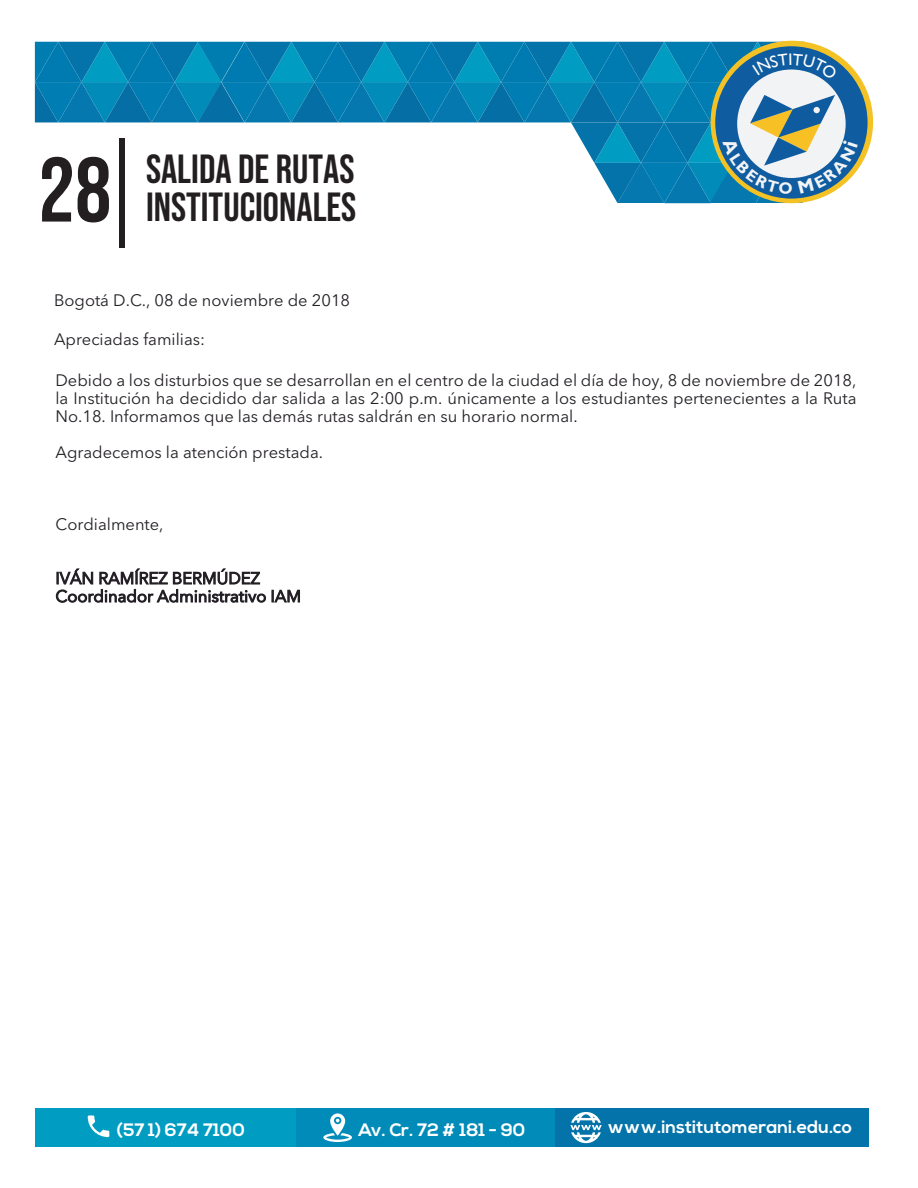
<style>
.page{position:relative;width:918px;height:1188px;background:#fff}
.page>*{position:absolute;margin:0;border:0;box-sizing:border-box;transform-origin:0 0}
.t1{font:91.2px "Bebas Neue";color:#231f20}
.t2{font:40.5px "Bebas Neue";color:#231f20}
.t3{font:700 18px "Nexa";color:#fff}
.t4{font:16.5px/18px "Avenir Next LT Pro";color:#231f25;text-align:justify}
</style>
<div class="page">
<div style="left:715px;top:46px;width:153px;height:153px;background:#0f5da0;border-radius:50%"></div>
<div style="left:295px;top:1108px;width:261px;height:39px;background:#008bb8"></div>
<div style="left:35px;top:1108px;width:260px;height:39px;background:#009cc2"></div>
<div style="left:556px;top:1108px;width:313px;height:39px;background:#0473a9"></div>
<svg style="left:88px;top:1115px;width:21px;height:22px"></svg>
<svg style="left:323px;top:1113px;width:29px;height:29px"></svg>
<svg style="left:571px;top:1112px;width:31px;height:31px"></svg>
<svg style="left:55px;top:568px;width:245px;height:35px"></svg>
<div style="left:119px;top:138px;width:6px;height:109px;background:#231f20"></div>
<svg style="left:35px;top:42px;width:823px;height:161px"></svg>
<h1 class="t1" style="left:39px;top:138px;width:75px">28</h1>
<h2 class="t2" style="left:146px;top:146px;width:210px">SALIDA DE RUTAS</h2>
<h2 class="t2" style="left:146px;top:184px;width:212px">INSTITUCIONALES</h2>
<p class="t4" style="left:54px;top:292px;width:298px">Bogotá D.C., 08 de noviembre de 2018</p>
<p class="t4" style="left:54px;top:330px;width:153px">Apreciadas familias:</p>
<p class="t4" style="left:56px;top:371px;width:803px">Debido a los disturbios que se desarrollan en el centro de la ciudad el día de hoy, 8 de noviembre de 2018, la Institución ha decidido dar salida a las 2:00 p.m. únicamente a los estudiantes pertenecientes a la Ruta No.18. Informamos que las demás rutas saldrán en su horario normal.</p>
<p class="t4" style="left:56px;top:443px;width:269px">Agradecemos la atención prestada.</p>
<p class="t4" style="left:56px;top:515px;width:110px">Cordialmente,</p>
<p class="t3" style="left:117px;top:1119px;width:130px">(57 1) 674 7100</p>
<p class="t3" style="left:359px;top:1119px;width:168px">Av. Cr. 72 # 181 - 90</p>
<p class="t3" style="left:608px;top:1116px;width:246px">www.institutomerani.edu.co</p>
</div>
